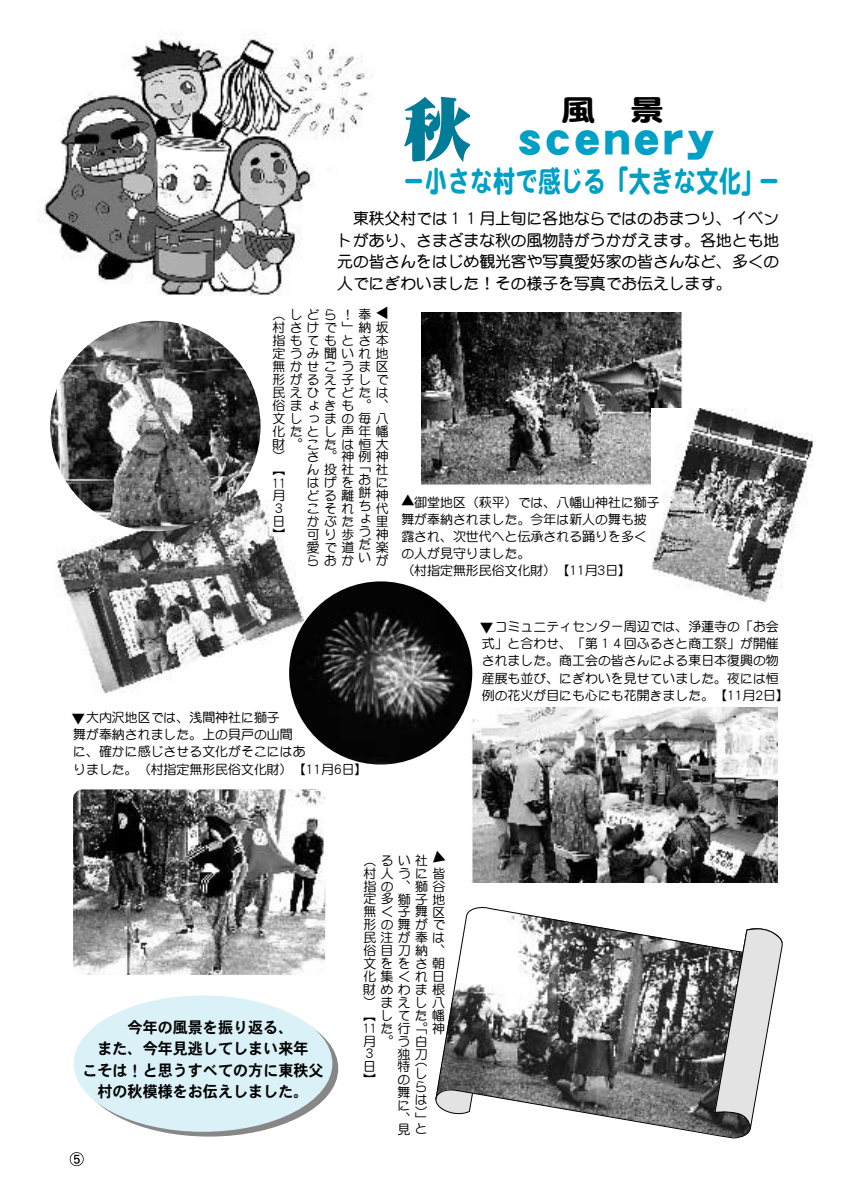
<style>
.page{position:relative;width:851px;height:1204px;background:#fff}
.page>*{position:absolute;margin:0;border:0;box-sizing:border-box;transform-origin:0 0}
.t1{font:45.9px "DFPHS Gothic CID W9";letter-spacing:.1em;color:#00a0c6}
.t2{font:600 30.15px "DFP Maru Gothic CID";color:#00a0c6;scale:.75 1}
.t3{font:600 28.95px "DFP Maru Gothic CID";color:#000;scale:1.19 1}
.t4{font:700 15.75px/21.5px "DFP Maru Gothic CID";color:#000;text-align:justify}
.t5{font:15.75px "DFPHS Gothic CID W7";color:#000;scale:.96 1}
.t6{font:700 14.4px "DFP Maru Gothic CID";color:#000}
.t7{font:500 12.9px/12.9px "DFP Maru Gothic CID";color:#000;text-align:justify}
.t8{font:500 12.9px/12.9px "DFP Maru Gothic CID";letter-spacing:.335em;color:#000;text-align:right}
.s1{font-family:"DFP Mincho CID SU";font-size:70.35px;color:#007b98}
</style>
<div class="page">
<svg style="left:80px;top:1000px;width:258px;height:136px;background:#929596"></svg>
<div style="left:74px;top:995px;width:258px;height:136px;background:#d9f1f7;border-radius:50%"></div>
<img style="left:471px;top:707px;width:306px;height:175px">
<img style="left:56px;top:488px;width:247px;height:204px">
<svg style="left:70px;top:1152px;width:14px;height:13px"></svg>
<img style="left:39px;top:33px;width:334px;height:263px">
<img style="left:422px;top:312px;width:260px;height:173px">
<img style="left:651px;top:408px;width:162px;height:195px">
<img style="left:50px;top:321px;width:210px;height:210px;border-radius:50%">
<img style="left:289px;top:581px;width:183px;height:183px;border-radius:50%">
<img style="left:73px;top:789px;width:252px;height:185px;border-radius:10px">
<svg style="left:464px;top:907px;width:141px;height:21px"></svg>
<svg style="left:435px;top:928px;width:348px;height:210px"></svg>
<svg style="left:714px;top:928px;width:68px;height:208px"></svg>
<h1 class="t1" style="left:402px;top:113px;width:313px"><span class="s1">秋</span> scenery</h1>
<h2 class="t2" style="left:402px;top:165px;width:505px">－小さな村で感じる「大きな文化」－</h2>
<h3 class="t3" style="left:561px;top:94px;width:88px">風 景</h3>
<p class="t4" style="left:337px;top:208px;width:443px;text-indent:16px">東秩父村では１１月上旬に各地ならではのおまつり、イベントがあり、さまざまな秋の風物詩がうかがえます。各地とも地元の皆さんをはじめ観光客や写真愛好家の皆さんなど、多くの人でにぎわいました！その様子を写真でお伝えします。</p>
<p class="t6" style="left:374px;top:320px;width:16px;rotate:-90deg">▲</p>
<p class="t7" style="left:272px;top:308px;width:100px">（しどら！奉</p>
<p class="t8" style="left:272px;top:321px;width:118px">村さけで」納坂指もてもとさ本定うみ聞いれ地無かせこうま区形がるえ子しで民えひてどたは俗まょきも。、文しっまの毎八化たとし声年幡財。こたは恒大さ。神例神<br>社<br>に<br>神<br>代<br>里<br>神<br>楽<br>が</p>
<p class="t7" style="left:272px;top:450px;width:15px">）【11月３日】</p>
<p class="t7" style="left:307px;top:463px;width:49px">ん投社はげをどる離こそれかぶた可り歩愛で道らおか</p>
<p class="t7" style="left:358px;top:460px;width:14px">「お餅ちょうだい</p>
<p class="t6" style="left:400px;top:492px;width:16px">▲</p>
<p class="t7" style="left:401px;top:493px;width:260px;line-height:17.2px;text-align:left;text-indent:13px">御堂地区（萩平）では、八幡山神社に獅子舞が奉納されました。今年は新人の舞も披露され、次世代へと伝承される踊りを多くの人が見守りました。<br>（村指定無形民俗文化財）【11月3日】</p>
<p class="t7" style="left:73px;top:708px;width:296px;line-height:17.2px;text-align:left;text-indent:13px">大内沢地区では、浅間神社に獅子<br>舞が奉納されました。上の貝戸の山間<br>に、確かに感じさせる文化がそこにはあ<br>りました。（村指定無形民俗文化財）【11月6日】</p>
<p class="t6" style="left:85px;top:726px;width:16px;rotate:-180deg">▲</p>
<p class="t7" style="left:481px;top:617px;width:309px;line-height:17.2px;text-align:left;text-indent:13px">コミュニティセンター周辺では、浄蓮寺の「お会式」と合わせ、「第１４回ふるさと商工祭」が開催されました。商工会の皆さんによる東日本復興の物産展も並び、にぎわいを見せていました。夜には恒例の花火が目にも心にも花開きました。【11月2日】</p>
<p class="t6" style="left:494px;top:635px;width:16px;rotate:-180deg">▲</p>
<p class="t5" style="left:128px;top:1018px;width:174px">今年の風景を振り返る、</p>
<p class="t5" style="left:97px;top:1040px;width:221px">また、今年見逃してしまい来年</p>
<p class="t5" style="left:82px;top:1061px;width:253px">こそは！と思うすべての方に東秩父</p>
<p class="t5" style="left:97px;top:1083px;width:221px">村の秋模様をお伝えしました。</p>
<p class="t7" style="left:363px;top:853px;width:66px">（るい社</p>
<p class="t7" style="left:363px;top:866px;width:84px">村人うに皆指の、獅谷定多獅子地無く子舞区形の舞がで民注が奉は俗目刀納、文ををさ朝化集くれ日財めわま根）まえし八【してた幡11た行。「神</p>
<p class="t7" style="left:363px;top:1034px;width:66px;text-align:right">月。う白独刀</p>
<p class="t7" style="left:414px;top:1053px;width:15px">（しらは</p>
<p class="t7" style="left:397px;top:1111px;width:32px">、」</p>
<p class="t7" style="left:363px;top:1047px;width:14px">３日】</p>
<p class="t7" style="left:397px;top:1060px;width:15px">特の舞に</p>
<p class="t7" style="left:397px;top:1103px;width:32px;line-height:16.5px;text-align:right">）<br>見と</p>
</div>
